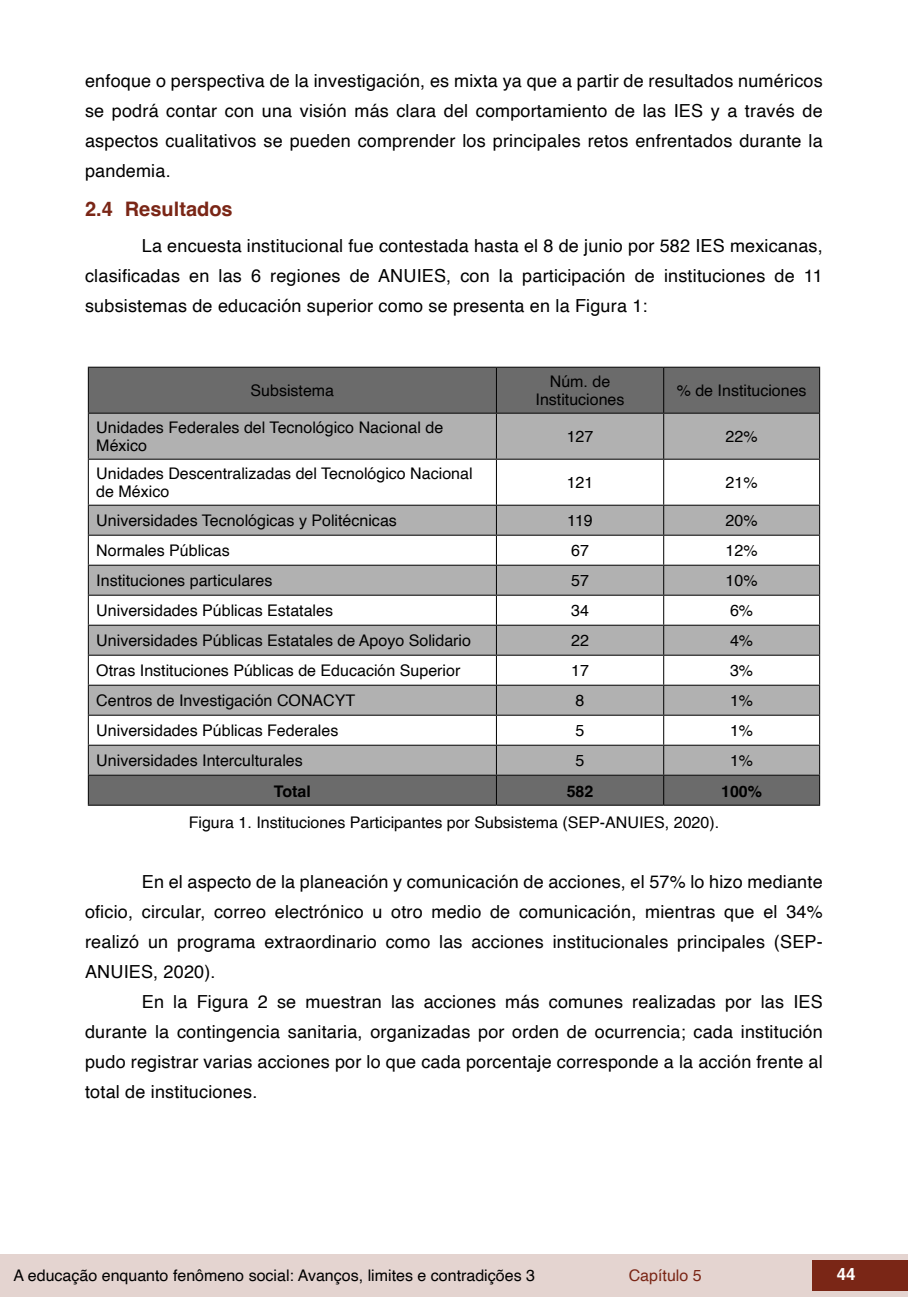
<style>
.page{position:relative;width:908px;height:1304px;background:#fff}
.page>*{position:absolute;margin:0;border:0;box-sizing:border-box;transform-origin:0 0}
.t1{font:700 20px "Helvetica";color:#7a2616}
.t2{font:18px/30px "Helvetica";letter-spacing:.01em;color:#000;text-align:justify}
.t3{font:700 16.8px "Helvetica";color:#fff}
.t4{font:16px/18px "Helvetica";color:#000}
.t5{font:700 16px "Helvetica";color:#000}
.t6{font:16px "Helvetica";color:#7a2616}
</style>
<div class="page">
<div style="left:0;top:1254px;width:906px;height:43px;background:#e4d4d0"></div>
<div style="left:812px;top:1261px;width:95px;height:30px;background:#7a2616"></div>
<div style="left:89px;top:368px;width:729px;height:437px;background:#6b6b6b"></div>
<svg style="left:89px;top:414px;width:729px;height:361px;fill:#b1b1b1"></svg>
<hr style="left:88px;top:367px;width:408px;height:1px;background:#000">
<hr style="left:496px;top:367px;width:167px;height:1px;background:#000">
<hr style="left:663px;top:367px;width:156px;height:1px;background:#000">
<hr style="left:88px;top:368px;width:1px;height:45px;background:#000">
<hr style="left:88px;top:414px;width:1px;height:45px;background:#000">
<hr style="left:88px;top:460px;width:1px;height:45px;background:#000">
<svg style="left:88px;top:506px;width:1px;height:299px"></svg>
<hr style="left:88px;top:413px;width:408px;height:1px;background:#000">
<hr style="left:496px;top:413px;width:167px;height:1px;background:#000">
<hr style="left:663px;top:413px;width:156px;height:1px;background:#000">
<hr style="left:88px;top:459px;width:408px;height:1px;background:#000">
<hr style="left:496px;top:459px;width:167px;height:1px;background:#000">
<hr style="left:663px;top:459px;width:156px;height:1px;background:#000">
<hr style="left:88px;top:505px;width:408px;height:1px;background:#000">
<hr style="left:496px;top:505px;width:167px;height:1px;background:#000">
<hr style="left:663px;top:505px;width:156px;height:1px;background:#000">
<hr style="left:88px;top:535px;width:408px;height:1px;background:#000">
<hr style="left:496px;top:535px;width:167px;height:1px;background:#000">
<hr style="left:663px;top:535px;width:156px;height:1px;background:#000">
<hr style="left:88px;top:565px;width:408px;height:1px;background:#000">
<hr style="left:496px;top:565px;width:167px;height:1px;background:#000">
<hr style="left:663px;top:565px;width:156px;height:1px;background:#000">
<hr style="left:88px;top:595px;width:408px;height:1px;background:#000">
<hr style="left:496px;top:595px;width:167px;height:1px;background:#000">
<hr style="left:663px;top:595px;width:156px;height:1px;background:#000">
<hr style="left:88px;top:625px;width:408px;height:1px;background:#000">
<hr style="left:496px;top:625px;width:167px;height:1px;background:#000">
<hr style="left:663px;top:625px;width:156px;height:1px;background:#000">
<hr style="left:88px;top:655px;width:408px;height:1px;background:#000">
<hr style="left:496px;top:655px;width:167px;height:1px;background:#000">
<hr style="left:663px;top:655px;width:156px;height:1px;background:#000">
<hr style="left:88px;top:685px;width:408px;height:1px;background:#000">
<hr style="left:496px;top:685px;width:167px;height:1px;background:#000">
<hr style="left:663px;top:685px;width:156px;height:1px;background:#000">
<hr style="left:88px;top:715px;width:408px;height:1px;background:#000">
<hr style="left:496px;top:715px;width:167px;height:1px;background:#000">
<hr style="left:663px;top:715px;width:156px;height:1px;background:#000">
<hr style="left:88px;top:745px;width:408px;height:1px;background:#000">
<hr style="left:496px;top:745px;width:167px;height:1px;background:#000">
<hr style="left:663px;top:745px;width:156px;height:1px;background:#000">
<hr style="left:88px;top:775px;width:408px;height:1px;background:#000">
<hr style="left:496px;top:775px;width:167px;height:1px;background:#000">
<hr style="left:663px;top:775px;width:156px;height:1px;background:#000">
<hr style="left:88px;top:805px;width:408px;height:1px;background:#000">
<hr style="left:496px;top:805px;width:167px;height:1px;background:#000">
<hr style="left:663px;top:805px;width:156px;height:1px;background:#000">
<hr style="left:495px;top:368px;width:1px;height:45px;background:#000">
<hr style="left:663px;top:368px;width:1px;height:45px;background:#000">
<hr style="left:818px;top:368px;width:1px;height:45px;background:#000">
<hr style="left:495px;top:414px;width:1px;height:45px;background:#000">
<hr style="left:663px;top:414px;width:1px;height:45px;background:#000">
<hr style="left:818px;top:414px;width:1px;height:45px;background:#000">
<hr style="left:495px;top:460px;width:1px;height:45px;background:#000">
<hr style="left:663px;top:460px;width:1px;height:45px;background:#000">
<hr style="left:818px;top:460px;width:1px;height:45px;background:#000">
<svg style="left:495px;top:506px;width:1px;height:299px"></svg>
<svg style="left:663px;top:506px;width:1px;height:299px"></svg>
<svg style="left:818px;top:506px;width:1px;height:299px"></svg>
<p class="t2" style="left:85px;top:66px;width:738px">enfoque o perspectiva de la investigación, es mixta ya que a partir de resultados numéricos se podrá contar con una visión más clara del comportamiento de las IES y a través de aspectos cualitativos se pueden comprender los principales retos enfrentados durante la pandemia.</p>
<p class="t1" style="left:85px;top:197px;width:149px">2.4 Resultados</p>
<p class="t2" style="left:85px;top:231px;width:738px;text-indent:57px">La encuesta institucional fue contestada hasta el 8 de junio por 582 IES mexicanas, clasificadas en las 6 regiones de ANUIES, con la participación de instituciones de 11 subsistemas de educación superior como se presenta en la Figura 1:</p>
<p class="t4" style="left:250px;top:382px;width:85px">Subsistema</p>
<p class="t4" style="left:535px;top:373px;width:90px;text-align:center">Núm. de<br>Instituciones</p>
<p class="t4" style="left:676px;top:382px;width:131px">% de Instituciones</p>
<p class="t4" style="left:96px;top:419px;width:348px">Unidades Federales del Tecnológico Nacional de<br>México</p>
<p class="t4" style="left:566px;top:428px;width:28px">127</p>
<p class="t4" style="left:725px;top:428px;width:34px">22%</p>
<p class="t4" style="left:96px;top:465px;width:377px">Unidades Descentralizadas del Tecnológico Nacional de México</p>
<p class="t4" style="left:566px;top:474px;width:28px">121</p>
<p class="t4" style="left:725px;top:474px;width:34px">21%</p>
<p class="t4" style="left:96px;top:512px;width:302px">Universidades Tecnológicas y Politécnicas</p>
<p class="t4" style="left:567px;top:512px;width:27px">119</p>
<p class="t4" style="left:725px;top:512px;width:34px">20%</p>
<p class="t4" style="left:96px;top:542px;width:135px">Normales Públicas</p>
<p class="t4" style="left:571px;top:542px;width:19px">67</p>
<p class="t4" style="left:725px;top:542px;width:34px">12%</p>
<p class="t4" style="left:96px;top:572px;width:178px">Instituciones particulares</p>
<p class="t4" style="left:571px;top:572px;width:19px">57</p>
<p class="t4" style="left:725px;top:572px;width:34px">10%</p>
<p class="t4" style="left:96px;top:602px;width:238px">Universidades Públicas Estatales</p>
<p class="t4" style="left:571px;top:602px;width:19px">34</p>
<p class="t4" style="left:729px;top:602px;width:25px">6%</p>
<p class="t4" style="left:96px;top:632px;width:376px">Universidades Públicas Estatales de Apoyo Solidario</p>
<p class="t4" style="left:571px;top:632px;width:19px">22</p>
<p class="t4" style="left:729px;top:632px;width:25px">4%</p>
<p class="t4" style="left:96px;top:662px;width:365px">Otras Instituciones Públicas de Educación Superior</p>
<p class="t4" style="left:571px;top:662px;width:19px">17</p>
<p class="t4" style="left:729px;top:662px;width:25px">3%</p>
<p class="t4" style="left:96px;top:692px;width:260px">Centros de Investigación CONACYT</p>
<p class="t4" style="left:575px;top:692px;width:10px">8</p>
<p class="t4" style="left:729px;top:692px;width:25px">1%</p>
<p class="t4" style="left:96px;top:722px;width:243px">Universidades Públicas Federales</p>
<p class="t4" style="left:575px;top:722px;width:10px">5</p>
<p class="t4" style="left:729px;top:722px;width:25px">1%</p>
<p class="t4" style="left:96px;top:752px;width:208px">Universidades Interculturales</p>
<p class="t4" style="left:575px;top:752px;width:10px">5</p>
<p class="t4" style="left:729px;top:752px;width:25px">1%</p>
<p class="t5" style="left:274px;top:782px;width:39px">Total</p>
<p class="t5" style="left:566px;top:782px;width:28px">582</p>
<p class="t5" style="left:720px;top:782px;width:42px">100%</p>
<p class="t4" style="left:189px;top:814px;width:531px">Figura 1. Instituciones Participantes por Subsistema (SEP-ANUIES, 2020).</p>
<p class="t2" style="left:85px;top:867px;width:738px;text-indent:57px">En el aspecto de la planeación y comunicación de acciones, el 57% lo hizo mediante oficio, circular, correo electrónico u otro medio de comunicación, mientras que el 34% realizó un programa extraordinario como las acciones institucionales principales (SEP-ANUIES, 2020).</p>
<p class="t2" style="left:85px;top:987px;width:738px;text-indent:57px">En la Figura 2 se muestran las acciones más comunes realizadas por las IES durante la contingencia sanitaria, organizadas por orden de ocurrencia; cada institución pudo registrar varias acciones por lo que cada porcentaje corresponde a la acción frente al total de instituciones.</p>
<p class="t4" style="left:14px;top:1267px;width:522px">A educação enquanto fenômeno social: Avanços, limites e contradições 3</p>
<p class="t6" style="left:628px;top:1263px;width:74px">Capítulo 5</p>
<p class="t3" style="left:836px;top:1264px;width:20px">44</p>
</div>
